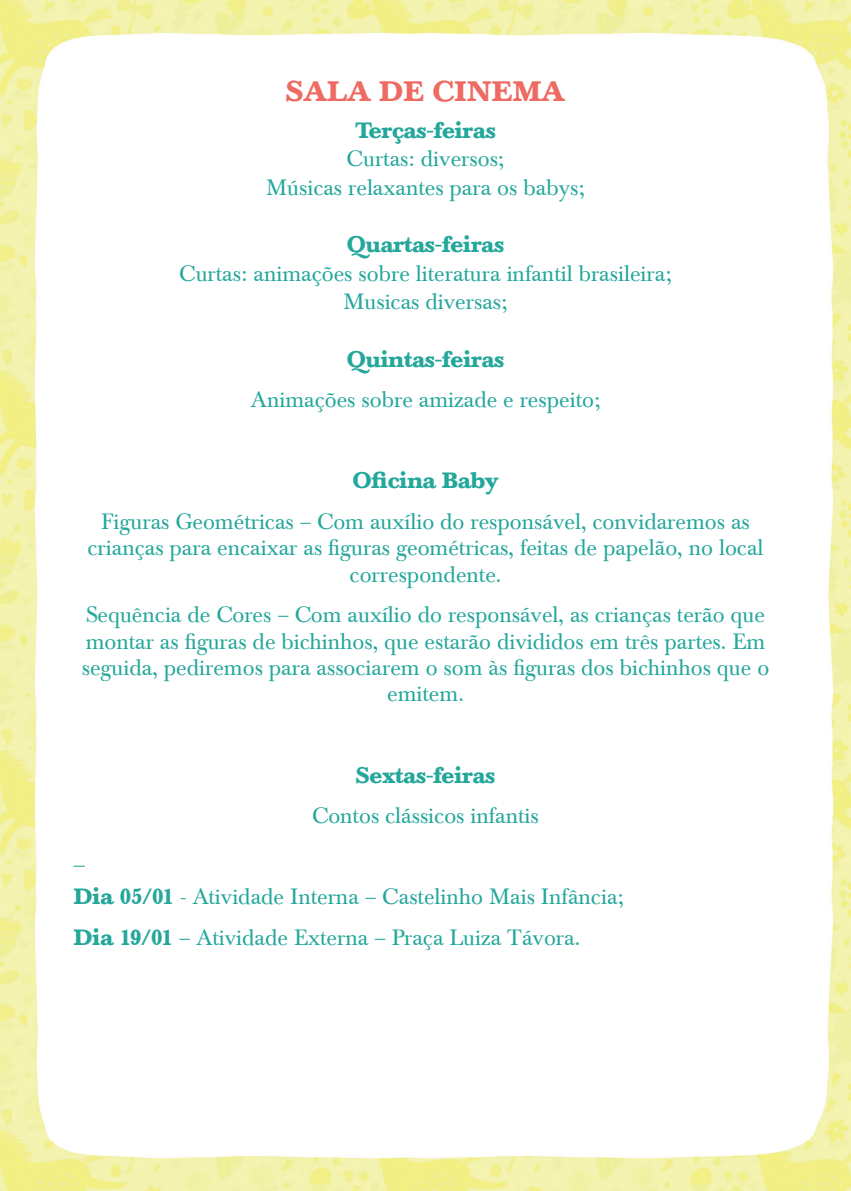
<style>
.page{position:relative;width:851px;height:1191px;background:#fff}
.page>*{position:absolute;margin:0;border:0;box-sizing:border-box;transform-origin:0 0}
.t1{font:700 28px "Baskerville BE";letter-spacing:.02em;color:#ee6a63}
.t2{font:22px/26.4px "Baskerville BE";color:#24a79b;text-align:center}
.t3{font:700 22px "Baskerville BE";color:#24a79b}
.s1{font-weight:700}
</style>
<div class="page">
<img style="left:0;top:0;width:850px;height:1191px">
<p class="t1" style="left:286px;top:74px;width:280px">SALA DE CINEMA</p>
<p class="t3" style="left:355px;top:116px;width:142px">Terças-feiras</p>
<p class="t2" style="left:266px;top:145px;width:320px;line-height:28.6px">Curtas: diversos;<br>Músicas relaxantes para os babys;</p>
<p class="t3" style="left:347px;top:230px;width:159px">Quartas-feiras</p>
<p class="t2" style="left:179px;top:259px;width:494px;line-height:28.6px">Curtas: animações sobre literatura infantil brasileira;<br>Musicas diversas;</p>
<p class="t3" style="left:347px;top:345px;width:159px">Quintas-feiras</p>
<p class="t2" style="left:250px;top:387px;width:351px">Animações sobre amizade e respeito;</p>
<p class="t3" style="left:352px;top:466px;width:148px">Oficina Baby</p>
<p class="t2" style="left:87px;top:509px;width:677px">Figuras Geométricas – Com auxílio do responsável, convidaremos as crianças para encaixar as figuras geométricas, feitas de papelão, no local correspondente.</p>
<p class="t2" style="left:82px;top:602px;width:689px">Sequência de Cores – Com auxílio do responsável, as crianças terão que montar as figuras de bichinhos, que estarão divididos em três partes. Em seguida, pediremos para associarem o som às figuras dos bichinhos que o emitem.</p>
<p class="t3" style="left:356px;top:761px;width:141px">Sextas-feiras</p>
<p class="t2" style="left:312px;top:803px;width:228px">Contos clássicos infantis</p>
<p class="t2" style="left:74px;top:836px;width:551px;line-height:40.6px;text-align:left">_<br><span class="s1">Dia 05/01</span> - Atividade Interna – Castelinho Mais Infância;<br><span class="s1">Dia 19/01</span> – Atividade Externa – Praça Luiza Távora.</p>
</div>
